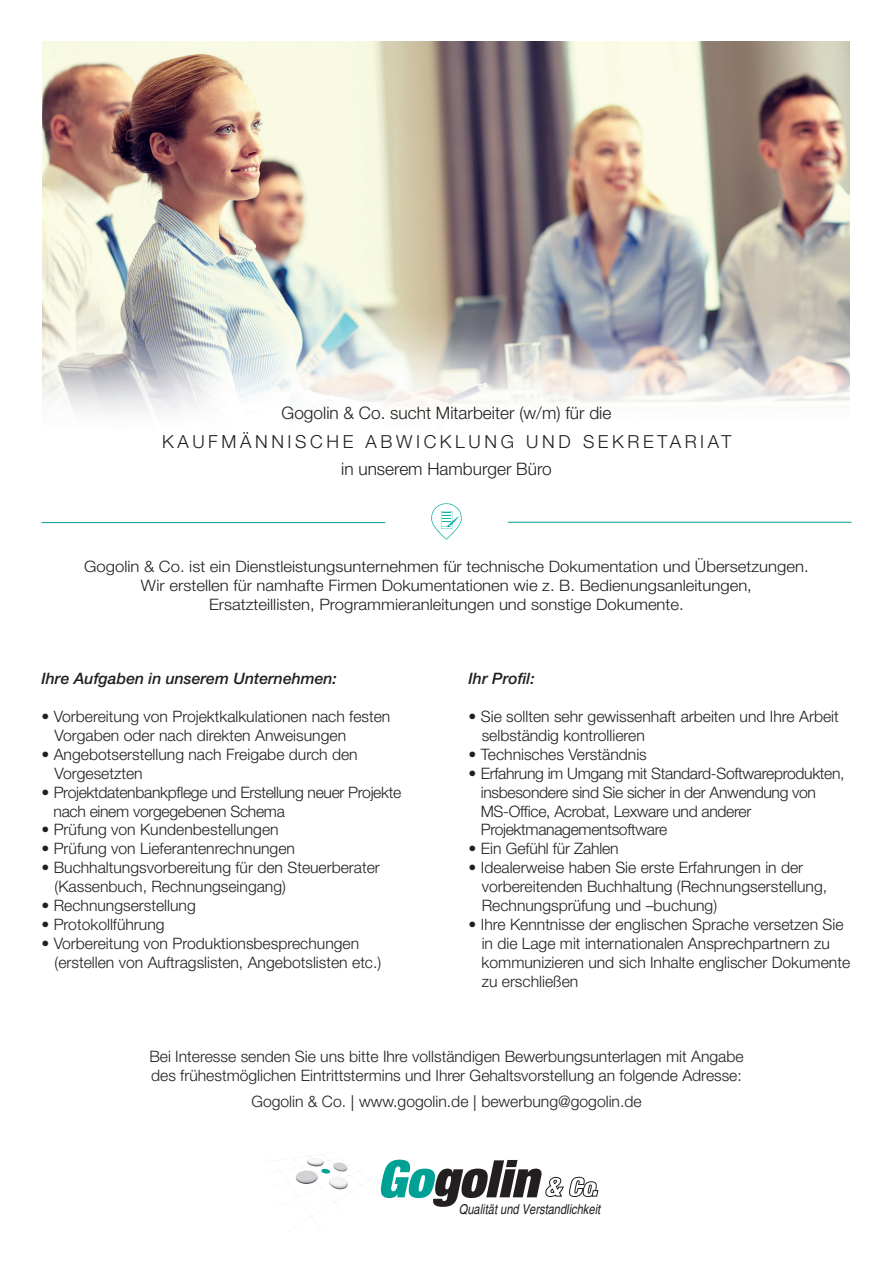
<style>
.page{position:relative;width:893px;height:1263px;background:#fff}
.page>*{position:absolute;margin:0;border:0;box-sizing:border-box;transform-origin:0 0}
.t1{font:italic 900 expanded 51.75px "Helvetica Neue";color:#231f20}
.t2{font:300 18px "Helvetica Neue";letter-spacing:.2em;color:#231f20}
.t3{font:300 17.25px "Helvetica Neue";color:#231f20}
.t4{font:300 15.75px/18.9px "Helvetica Neue";color:#231f20}
.t5{font:300 15.75px/18.9px "Helvetica Neue";letter-spacing:-.02em;color:#231f20}
.t6{font:300 15.75px/18.9px "Helvetica Neue";color:#231f20;text-align:center;scale:1.06 1}
.t7{font:italic 500 15.75px "Helvetica Neue";color:#231f20}
.t8{font:italic condensed 13.65px "Helvetica";color:#231f20}
.s1{font-family:"Minion Pro";font-weight:400}
.s2{color:#00a195}
</style>
<div class="page">
<img style="left:43px;top:41px;width:806px;height:483px">
<hr style="left:41px;top:522px;width:344px;height:1px;background:#00a195">
<hr style="left:508px;top:522px;width:343px;height:1px;background:#00a195">
<img style="left:273px;top:1152px;width:98px;height:65px">
<svg style="left:545px;top:1177px;width:53px;height:20px"></svg>
<svg style="left:431px;top:503px;width:31px;height:37px"></svg>
<p class="t3" style="left:282px;top:402px;width:331px">Gogolin &amp; Co. sucht Mitarbeiter (w/m) für die</p>
<p class="t2" style="left:162px;top:430px;width:571px">Kaufmännische abwick lung und sek retariat</p>
<p class="t3" style="left:341px;top:458px;width:212px">in unserem Hamburger Büro</p>
<p class="t6" style="left:84px;top:557px;width:685px">Gogolin &amp; Co. ist ein Dienstleistungsunternehmen für technische Dokumentation und Übersetzungen.<br>Wir erstellen für namhafte Firmen Dokumentationen wie z. B. Bedienungsanleitungen,<br>Ersatzteillisten, Programmieranleitungen und sonstige Dokumente.</p>
<p class="t7" style="left:41px;top:669px;width:297px">Ihre Aufgaben in unserem Unternehmen:</p>
<p class="t4" style="left:55px;top:707px;width:337px;text-indent:-13px">• Vorbereitung von Projektkalkulationen nach festen<br>Vorgaben oder nach direkten Anweisungen</p>
<p class="t4" style="left:55px;top:744px;width:305px;text-indent:-13px">• Angebotserstellung nach Freigabe durch den<br>Vorgesetzten</p>
<p class="t5" style="left:54px;top:782px;width:349px;text-indent:-12px">• Projektdatenbankpflege und Erstellung neuer Projekte nach einem vorgegebenen Schema</p>
<p class="t4" style="left:41px;top:820px;width:239px">• Prüfung von Kundenbestellungen</p>
<p class="t4" style="left:41px;top:839px;width:255px">• Prüfung von Lieferantenrechnungen</p>
<p class="t4" style="left:55px;top:858px;width:327px;text-indent:-13px">• Buchhaltungsvorbereitung für den Steuerberater (Kassenbuch, Rechnungseingang)</p>
<p class="t4" style="left:41px;top:896px;width:156px">• Rechnungserstellung</p>
<p class="t4" style="left:41px;top:914px;width:125px">• Protokollführung</p>
<p class="t4" style="left:55px;top:933px;width:328px;text-indent:-13px">• Vorbereitung von Produktionsbesprechungen (erstellen von Auftragslisten, Angebotslisten etc.)</p>
<p class="t7" style="left:469px;top:669px;width:68px">Ihr Profil:</p>
<p class="t4" style="left:482px;top:707px;width:359px;text-indent:-13px">• Sie sollten sehr gewissenhaft arbeiten und Ihre Arbeit selbständig kontrollieren</p>
<p class="t4" style="left:469px;top:744px;width:180px">• Technisches Verständnis</p>
<p class="t5" style="left:481px;top:763px;width:365px;text-indent:-12px">• Erfahrung im Umgang mit Standard-Softwareprodukten, insbesondere sind Sie sicher in der Anwendung von MS-Office, Acrobat, Lexware und anderer Projektmanagementsoftware</p>
<p class="t4" style="left:469px;top:839px;width:152px">• Ein Gefühl für Zahlen</p>
<p class="t4" style="left:482px;top:858px;width:347px;text-indent:-13px">• Idealerweise haben Sie erste Erfahrungen in der vorbereitenden Buchhaltung (Rechnungserstellung,<br>Rechnungsprüfung und –buchung)</p>
<p class="t4" style="left:482px;top:914px;width:370px;text-indent:-13px">• Ihre Kenntnisse der englischen Sprache versetzen Sie in die Lage mit internationalen Ansprechpartnern zu kommunizieren und sich Inhalte englischer Dokumente zu erschließen</p>
<p class="t4" style="left:149px;top:1047px;width:596px">Bei Interesse senden Sie uns bitte Ihre vollständigen Bewerbungsunterlagen mit Angabe des frühestmöglichen Eintrittstermins und Ihrer Gehaltsvorstellung an folgende Adresse:</p>
<p class="t4" style="left:251px;top:1091px;width:392px">Gogolin &amp; Co. <span class="s1">|</span> www.gogolin.de <span class="s1">|</span> bewerbung@gogolin.de</p>
<h1 class="t1" style="left:377px;top:1146px;width:163px"><span class="s2">Go</span>golin</h1>
<p class="t8" style="left:459px;top:1201px;width:143px">Qualität und Verstandlichkeit</p>
</div>
